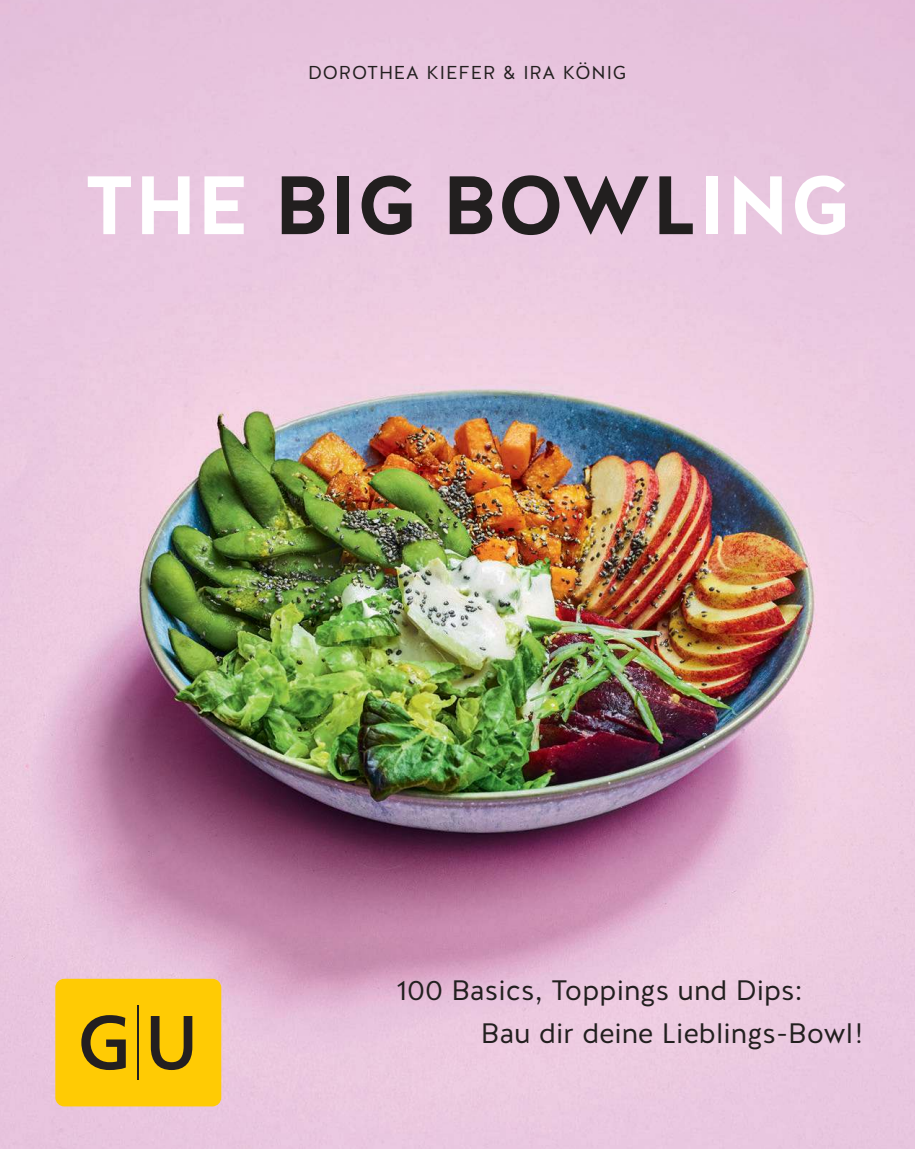
<style>
.page{position:relative;width:915px;height:1149px;background:#fff}
.page>*{position:absolute;margin:0;border:0;box-sizing:border-box;transform-origin:0 0}
.t1{font:700 82.5px "Halis GR";color:#221f1f}
.t2{font:28.05px/42.2px "Halis GR";color:#221f1f}
.t3{font:18.6px "Halis GR";letter-spacing:.05em;color:#221f1f}
.s1{color:#fff}
</style>
<div class="page">
<img style="left:0;top:0;width:914px;height:1148px">
<div style="left:55px;top:978px;width:166px;height:128px;background:#ffcb04;border-radius:9px"></div>
<svg style="left:81px;top:1015px;width:45px;height:54px"></svg>
<svg style="left:151px;top:1016px;width:41px;height:53px"></svg>
<hr style="left:137px;top:1004px;width:2px;height:75px;background:#231f20">
<p class="t3" style="left:308px;top:62px;width:319px">DOROTHEA KIEFER &amp; IRA KÖNIG</p>
<h1 class="t1" style="left:84px;top:157px;width:767px"><span class="s1">THE</span> BIG BOWL<span class="s1">ING</span></h1>
<p class="t2" style="left:481px;top:969px;width:383px;text-indent:-84px">100 Basics, Toppings und Dips:<br>Bau dir deine Lieblings-Bowl!</p>
</div>
